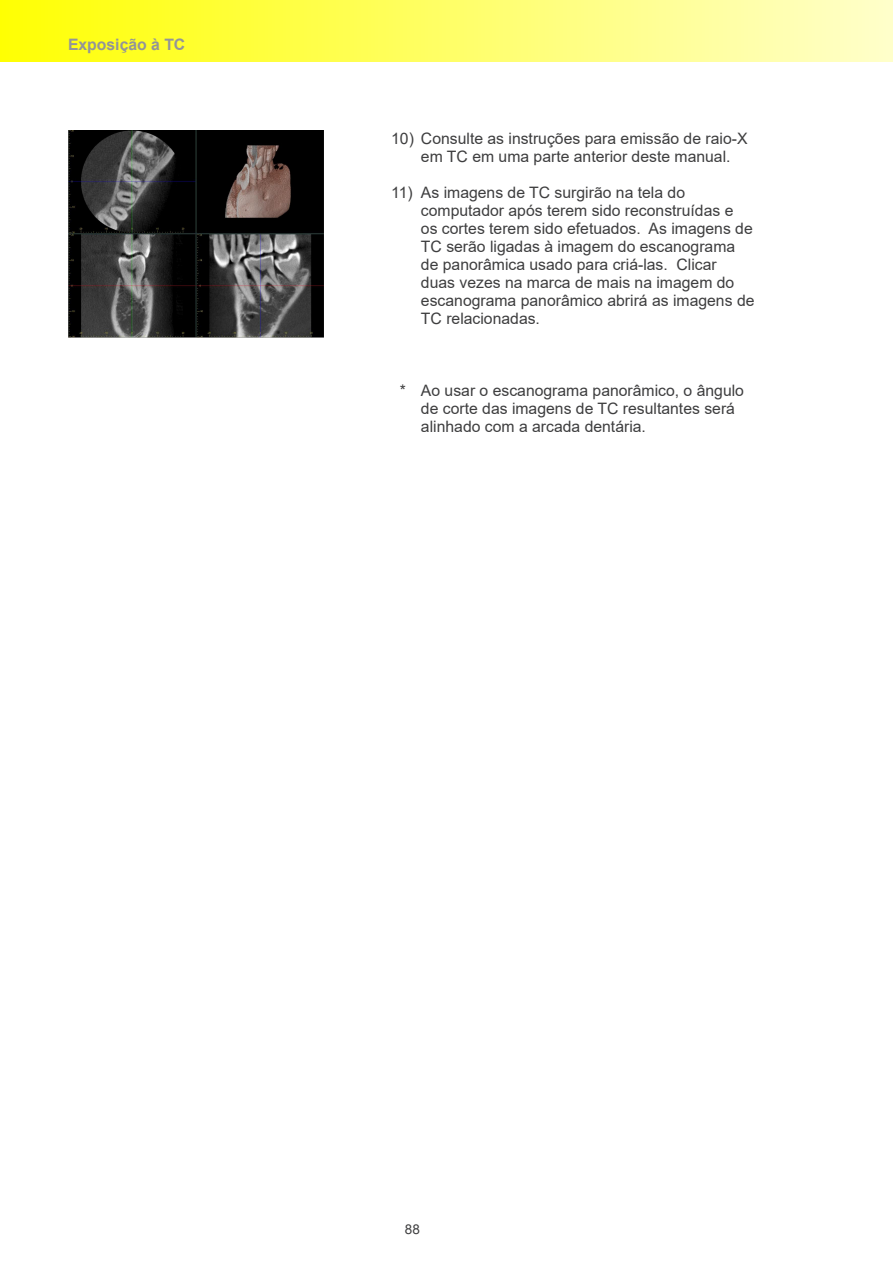
<style>
.page{position:relative;width:893px;height:1263px;background:#fff}
.page>*{position:absolute;margin:0;border:0;box-sizing:border-box;transform-origin:0 0}
.t1{font:15.75px/18px "Arial";color:#3e3e3f}
.t2{font:700 15.75px "Arial";color:#939598}
.t3{font:13.5px "Arial";color:#3e3e3f}
</style>
<div class="page">
<div style="left:0;top:0;width:893px;height:62px;background:linear-gradient(to right,#ffff02,#ffffcb)"></div>
<hr style="left:892px;top:0;width:1px;height:62px;background:#ffffca">
<img style="left:68px;top:131px;width:255px;height:207px">
<p class="t2" style="left:68px;top:33px;width:119px">Exposição à TC</p>
<p class="t1" style="left:421px;top:129px;width:328px;text-indent:-30px">10) Consulte as instruções para emissão de raio-X em TC em uma parte anterior deste manual.</p>
<p class="t1" style="left:421px;top:183px;width:335px;text-indent:-30px">11) As imagens de TC surgirão na tela do computador após terem sido reconstruídas e<br>os cortes terem sido efetuados. As imagens de TC serão ligadas à imagem do escanograma de panorâmica usado para criá-las. Clicar duas vezes na marca de mais na imagem do escanograma panorâmico abrirá as imagens de TC relacionadas.</p>
<p class="t1" style="left:421px;top:381px;width:325px;text-indent:-21px">* Ao usar o escanograma panorâmico, o ângulo de corte das imagens de TC resultantes será alinhado com a arcada dentária.</p>
<p class="t3" style="left:405px;top:1220px;width:17px">88</p>
</div>
